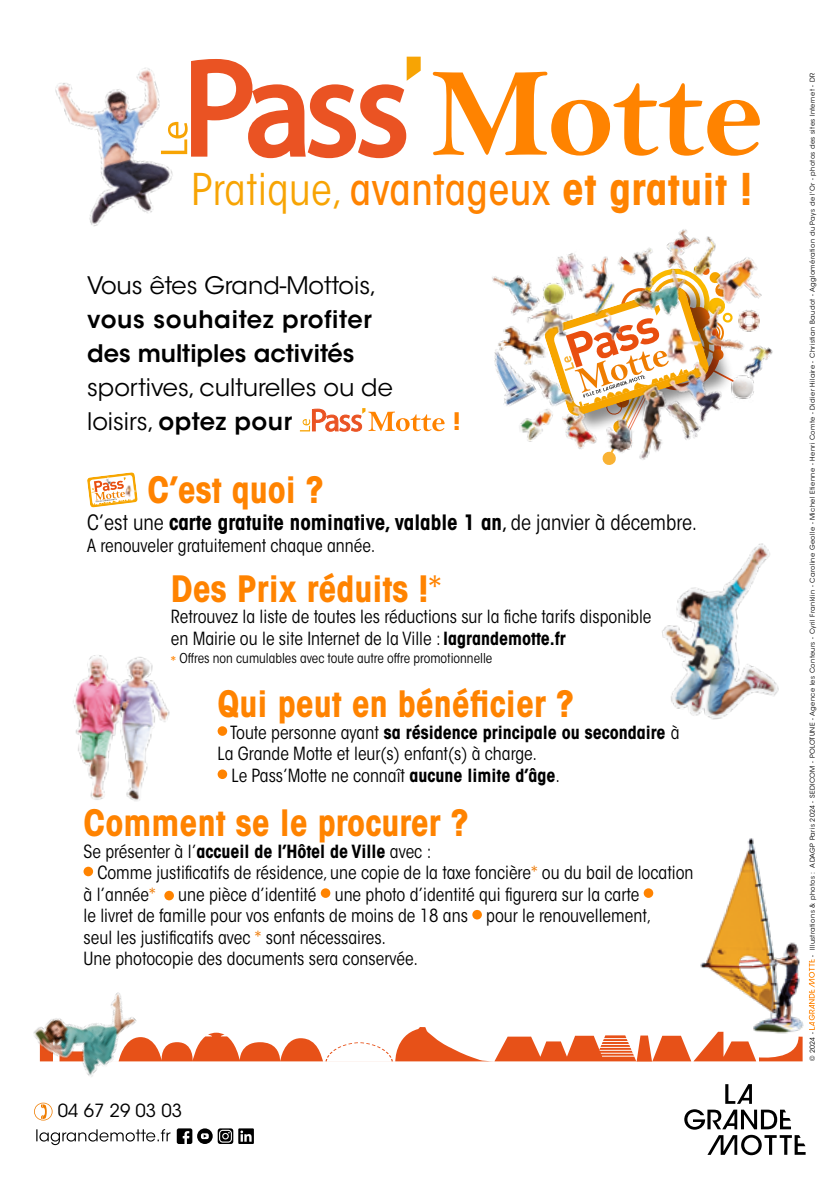
<style>
.page{position:relative;width:840px;height:1191px;background:#fff}
.page>*{position:absolute;margin:0;border:0;box-sizing:border-box;transform-origin:0 0}
.t1{font:500 condensed 43.4px "ITC Avant Garde Std";letter-spacing:.01em;color:#ff8300}
.t2{font:700 condensed 36px "ITC Avant Garde Std";color:#ff8300}
.t3{font:24px/34px "ITC Avant Garde Std";color:#000}
.t4{font:600 24px/34px "ITC Avant Garde Std";color:#000}
.t5{font:700 24px "ITC Avant Garde Std";color:#ff8300}
.t6{font:700 condensed 21px "ITC Avant Garde Std";color:#000}
.t7{font:condensed 18px/21.4px "ITC Avant Garde Std";color:#000}
.t8{font:700 condensed 18px "ITC Avant Garde Std";color:#000}
.t9{font:18px "ITC Avant Garde Std";color:#000}
.t10{font:condensed 13.6px "ITC Avant Garde Std";color:#000}
.t11{font:6.8px "ITC Avant Garde Std";letter-spacing:.05em;color:#000}
.s1{font-weight:400;color:#f7a404}
.s2{font-weight:700}
.s3{font-weight:600}
.s4{font-weight:400}
.s5{font-weight:500}
.s6{font-weight:500;color:#ff8300}
.s7{color:#ee7d0b}
</style>
<div class="page">
<svg style="left:553px;top:319px;width:133px;height:146px"></svg>
<img style="left:747px;top:320px;width:12px;height:12px">
<img style="left:738px;top:382px;width:15px;height:17px">
<img style="left:496px;top:367px;width:30px;height:39px">
<img style="left:551px;top:300px;width:30px;height:42px">
<img style="left:675px;top:229px;width:15px;height:12px">
<img style="left:553px;top:398px;width:48px;height:57px">
<img style="left:603px;top:241px;width:96px;height:94px">
<img style="left:577px;top:254px;width:42px;height:65px">
<img style="left:526px;top:357px;width:56px;height:64px">
<img style="left:494px;top:322px;width:59px;height:45px">
<img style="left:612px;top:375px;width:71px;height:90px">
<img style="left:686px;top:297px;width:61px;height:56px">
<img style="left:551px;top:253px;width:43px;height:47px">
<img style="left:663px;top:353px;width:75px;height:58px">
<img style="left:616px;top:256px;width:13px;height:22px">
<img style="left:492px;top:275px;width:59px;height:54px">
<img style="left:699px;top:257px;width:63px;height:63px">
<img style="left:734px;top:339px;width:39px;height:43px">
<img style="left:604px;top:418px;width:30px;height:37px">
<img style="left:629px;top:245px;width:35px;height:47px">
<img style="left:657px;top:392px;width:52px;height:53px">
<img style="left:690px;top:236px;width:30px;height:43px">
<img style="left:513px;top:402px;width:47px;height:40px">
<div style="left:217px;top:726px;width:10px;height:10px;background:#ff8300;border-radius:50%"></div>
<svg style="left:217px;top:769px;width:10px;height:10px"></svg>
<svg style="left:83px;top:866px;width:10px;height:10px"></svg>
<svg style="left:164px;top:890px;width:10px;height:10px"></svg>
<svg style="left:320px;top:888px;width:10px;height:10px"></svg>
<div style="left:472px;top:910px;width:9px;height:9px;background:#ff8300;border-radius:50%"></div>
<svg style="left:432px;top:72px;width:327px;height:84px"></svg>
<svg style="left:210px;top:57px;width:210px;height:102px"></svg>
<img style="left:73px;top:655px;width:97px;height:146px">
<img style="left:55px;top:59px;width:155px;height:168px">
<img style="left:662px;top:543px;width:117px;height:177px">
<svg style="left:300px;top:408px;width:144px;height:24px"></svg>
<svg style="left:87px;top:472px;width:51px;height:35px"></svg>
<svg style="left:171px;top:959px;width:643px;height:102px"></svg>
<svg style="left:34px;top:1114px;width:18px;height:6px"></svg>
<img style="left:637px;top:838px;width:168px;height:224px">
<img style="left:33px;top:992px;width:138px;height:122px">
<svg style="left:725px;top:1084px;width:26px;height:19px"></svg>
<svg style="left:684px;top:1109px;width:121px;height:46px"></svg>
<svg style="left:36px;top:1129px;width:134px;height:16px"></svg>
<svg style="left:177px;top:1128px;width:77px;height:16px"></svg>
<h1 class="t1" style="left:191px;top:163px;width:562px"><span class="s1">Pratique,</span> avantageux <span class="s2">et gratuit !</span></h1>
<h3 class="t3" style="left:87px;top:268px;width:291px">Vous êtes Grand-Mottois,</h3>
<h3 class="t4" style="left:87px;top:302px;width:286px">vous souhaitez profiter des multiples activités</h3>
<h3 class="t3" style="left:87px;top:370px;width:307px">sportives, culturelles ou de loisirs, <span class="s3">optez pour</span></h3>
<h3 class="t5" style="left:452px;top:405px;width:9px">!</h3>
<h2 class="t2" style="left:147px;top:467px;width:178px">C’est quoi ?</h2>
<p class="t6" style="left:87px;top:509px;width:611px"><span class="s4">C’est une</span> carte gratuite nominative, valable 1 an<span class="s5">,</span> <span class="s4">de janvier à décembre.</span></p>
<p class="t7" style="left:87px;top:535px;width:290px">A renouveler gratuitement chaque année.</p>
<h2 class="t2" style="left:171px;top:566px;width:272px">Des Prix réduits !<span class="s4">*</span></h2>
<p class="t7" style="left:171px;top:606px;width:482px">Retrouvez la liste de toutes les réductions sur la fiche tarifs disponible en Mairie ou le site Internet de la Ville : <span class="s2">lagrandemotte.fr</span></p>
<p class="t10" style="left:171px;top:650px;width:323px"><span class="s6">*</span> Offres non cumulables avec toute autre offre promotionnelle</p>
<h2 class="t2" style="left:217px;top:681px;width:358px">Qui peut en bénéficier ?</h2>
<p class="t8" style="left:230px;top:720px;width:450px"><span class="s4">Toute personne ayant</span> sa résidence principale ou secondaire <span class="s4">à</span></p>
<p class="t7" style="left:217px;top:743px;width:321px">La Grande Motte et leur(s) enfant(s) à charge.</p>
<p class="t7" style="left:231px;top:764px;width:330px">Le Pass’Motte ne connaît <span class="s2">aucune limite d’âge</span>.</p>
<h2 class="t2" style="left:83px;top:800px;width:386px">Comment se le procurer ?</h2>
<p class="t8" style="left:83px;top:839px;width:349px"><span class="s4">Se présenter à l’</span>accueil de l’Hôtel de Ville <span class="s4">avec :</span></p>
<p class="t7" style="left:97px;top:862px;width:597px">Comme justificatifs de résidence, une copie de la taxe foncière<span class="s7">*</span> ou du bail de location</p>
<p class="t7" style="left:83px;top:883px;width:74px">à l’année<span class="s7">*</span></p>
<p class="t7" style="left:83px;top:883px;width:569px;text-indent:95px">une pièce d’identité une photo d’identité qui figurera sur la carte le livret de famille pour vos enfants de moins de 18 ans pour le renouvellement, seul les justificatifs avec <span class="s7">*</span> sont nécessaires.<br>Une photocopie des documents sera conservée.</p>
<p class="t9" style="left:58px;top:1099px;width:126px">04 67 29 03 03</p>
<p class="t11" style="left:807px;top:956px;width:885px;rotate:-90deg">- Illustrations &amp; photos : ADAGP Paris 2024 - SEDICOM - POLOTUNE - Agence les Conteurs - Cyril Franklin - Caroline Geolle - Michel Etienne - Henri Comte - Didier Hilaire - Christian Baudot - Agglomération du Pays de l'Or - photos des sites Internet - DR</p>
<p class="t11" style="left:807px;top:1061px;width:30px;rotate:-90deg">© 2024 -</p>
</div>
